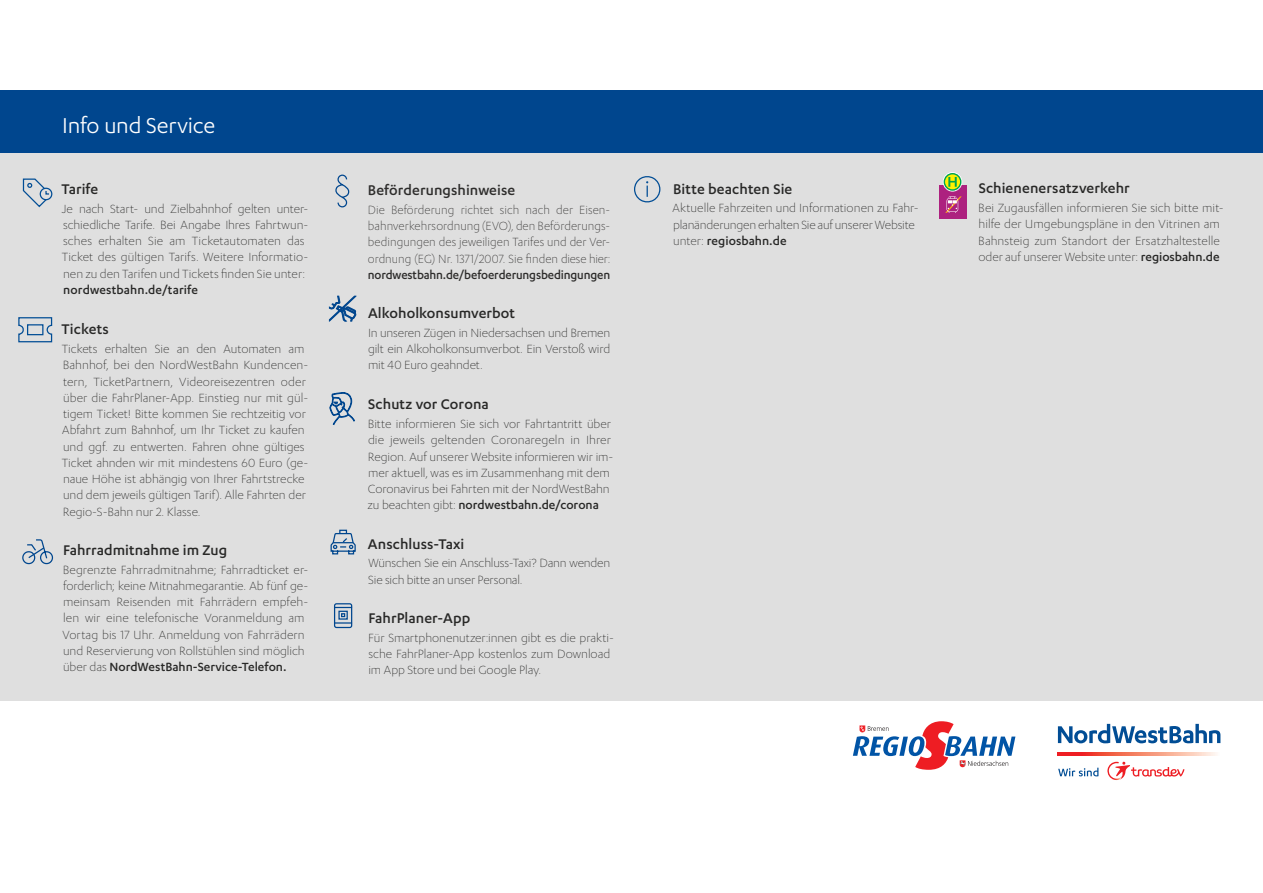
<style>
.page{position:relative;width:1263px;height:893px;background:#fff}
.page>*{position:absolute;margin:0;border:0;box-sizing:border-box;transform-origin:0 0}
.t1{font:25.05px "Karbon";letter-spacing:-.005em;color:#fff}
.t2{font:500 16.2px "Karbon";letter-spacing:.005em;color:#282827}
.t3{font:500 16.2px "Karbon";letter-spacing:.005em;color:#2e2d2c}
.t4{font:300 13.8px/16.2px "Karbon";color:#282827}
.t5{font:300 13.8px/16.2px "Karbon";letter-spacing:.005em;color:#2e2d2c;text-align:justify;scale:.96 1}
.s1{font-weight:500}
</style>
<div class="page">
<div style="left:0;top:153px;width:1263px;height:548px;background:#dfdfdf"></div>
<svg style="left:1058px;top:752px;width:159px;height:4px"></svg>
<svg style="left:1058px;top:768px;width:40px;height:8px"></svg>
<svg style="left:1115px;top:761px;width:69px;height:18px"></svg>
<img style="left:1107px;top:762px;width:15px;height:18px">
<svg style="left:1058px;top:724px;width:162px;height:19px"></svg>
<svg style="left:853px;top:721px;width:162px;height:49px"></svg>
<div style="left:0;top:90px;width:1263px;height:63px;background:#00468e"></div>
<div style="left:939px;top:185px;width:27px;height:34px;background:#ad217f"></div>
<svg style="left:945px;top:196px;width:17px;height:17px"></svg>
<svg style="left:943px;top:172px;width:19px;height:20px"></svg>
<svg style="left:944px;top:174px;width:17px;height:16px"></svg>
<div style="left:944px;top:173px;width:17px;height:18px;border:1px solid #00a54f;border-radius:50%"></div>
<svg style="left:948px;top:177px;width:9px;height:10px"></svg>
<svg style="left:634px;top:176px;width:27px;height:27px"></svg>
<svg style="left:330px;top:530px;width:26px;height:25px"></svg>
<svg style="left:334px;top:603px;width:19px;height:26px"></svg>
<svg style="left:329px;top:296px;width:27px;height:26px"></svg>
<svg style="left:22px;top:539px;width:32px;height:26px"></svg>
<svg style="left:22px;top:178px;width:31px;height:30px"></svg>
<svg style="left:18px;top:317px;width:35px;height:26px"></svg>
<svg style="left:329px;top:392px;width:26px;height:33px"></svg>
<svg style="left:335px;top:174px;width:15px;height:34px"></svg>
<p class="t1" style="left:62px;top:112px;width:155px">Info und Service</p>
<p class="t2" style="left:62px;top:180px;width:38px">Tarife</p>
<p class="t4" style="left:62px;top:200px;width:248px">Je nach Start- und Zielbahnhof gelten unter&shy;schiedliche Tarife. Bei Angabe Ihres Fahrtwun&shy;sches erhalten Sie am Ticketautomaten das Ticket des gültigen Tarifs. Weitere Informatio&shy;nen zu den Tarifen und Tickets finden Sie unter: <span class="s1">nordwestbahn.de/tarife</span></p>
<p class="t2" style="left:62px;top:320px;width:49px">Tickets</p>
<p class="t4" style="left:62px;top:340px;width:248px">Tickets erhalten Sie an den Automaten am Bahn hof, bei den NordWestBahn Kundencen&shy;tern, TicketPartnern, Videoreisezentren oder über die FahrPlaner-App. Einstieg nur mit gül&shy;tigem Ticket! Bitte kommen Sie rechtzeitig vor Abfahrt zum Bahnhof, um Ihr Ticket zu kaufen und ggf. zu entwerten. Fahren ohne gültiges Ticket ahnden wir mit min destens 60 Euro (ge&shy;naue Höhe ist abhängig von Ihrer Fahrtstrecke und dem jeweils gültigen Tarif). Alle Fahrten der Regio-S-Bahn nur 2. Klasse.</p>
<p class="t2" style="left:63px;top:541px;width:166px">Fahrradmitnahme im Zug</p>
<p class="t4" style="left:62px;top:561px;width:247px">Begrenzte Fahrradmitnahme; Fahrradticket er&shy;forderlich; keine Mitnahmegarantie. Ab fünf ge&shy;meinsam Reisenden mit Fahrrädern empfeh&shy;len wir eine telefonische Voranmeldung am Vortag bis 17 Uhr. Anmeldung von Fahrrädern und Reservierung von Rollstühlen sind möglich über das <span class="s1">NordWestBahn-Service-Telefon.</span></p>
<p class="t3" style="left:368px;top:181px;width:149px">Beförderungshinweise</p>
<p class="t5" style="left:368px;top:201px;width:254px">Die Beförderung richtet sich nach der Eisen&shy;bahnverkehrsordnung (EVO), den Beförderungs&shy;bedingungen des jeweiligen Tarifes und der Ver&shy;ordnung (EG) Nr. 1371/2007. Sie finden diese hier: <span class="s1">nordwestbahn.de/befoerderungsbedingungen</span></p>
<p class="t2" style="left:368px;top:304px;width:149px">Alkoholkonsumverbot</p>
<p class="t4" style="left:368px;top:324px;width:244px;text-align:justify">In unseren Zügen in Niedersachsen und Bremen gilt ein Alkoholkonsumverbot. Ein Verstoß wird mit 40 Euro geahndet.</p>
<p class="t2" style="left:368px;top:395px;width:122px">Schutz vor Corona</p>
<p class="t4" style="left:367px;top:415px;width:247px">Bitte informieren Sie sich vor Fahrtantritt über die jeweils geltenden Coronaregeln in Ihrer Region. Auf unserer Website informieren wir im&shy;mer aktuell, was es im Zusammenhang mit dem Coronavirus bei Fahrten mit der NordWestBahn zu beachten gibt: <span class="s1">nordwestbahn.de/corona</span></p>
<p class="t2" style="left:368px;top:535px;width:98px">Anschluss-Taxi</p>
<p class="t4" style="left:368px;top:555px;width:243px">Wünschen Sie ein Anschluss-Taxi? Dann wenden<br>Sie sich bitte an unser Personal.</p>
<p class="t2" style="left:368px;top:609px;width:103px">FahrPlaner-App</p>
<p class="t4" style="left:368px;top:629px;width:247px">Für Smartphonenutzer:innen gibt es die prakti&shy;sche FahrPlaner-App kostenlos zum Download im App Store und bei Google Play.</p>
<p class="t2" style="left:673px;top:180px;width:121px">Bitte beachten Sie</p>
<p class="t4" style="left:672px;top:200px;width:248px">Aktuelle Fahrzeiten und Informationen zu Fahr&shy;planänderungen erhalten Sie auf unserer Website unter: <span class="s1">regiosbahn.de</span></p>
<p class="t2" style="left:979px;top:179px;width:153px">Schienenersatzverkehr</p>
<p class="t4" style="left:978px;top:200px;width:247px">Bei Zugausfällen informieren Sie sich bitte mit&shy;hilfe der Umgebungspläne in den Vitrinen am Bahnsteig zum Standort der Ersatzhaltestelle oder auf unserer Website unter: <span class="s1">regiosbahn.de</span></p>
</div>
